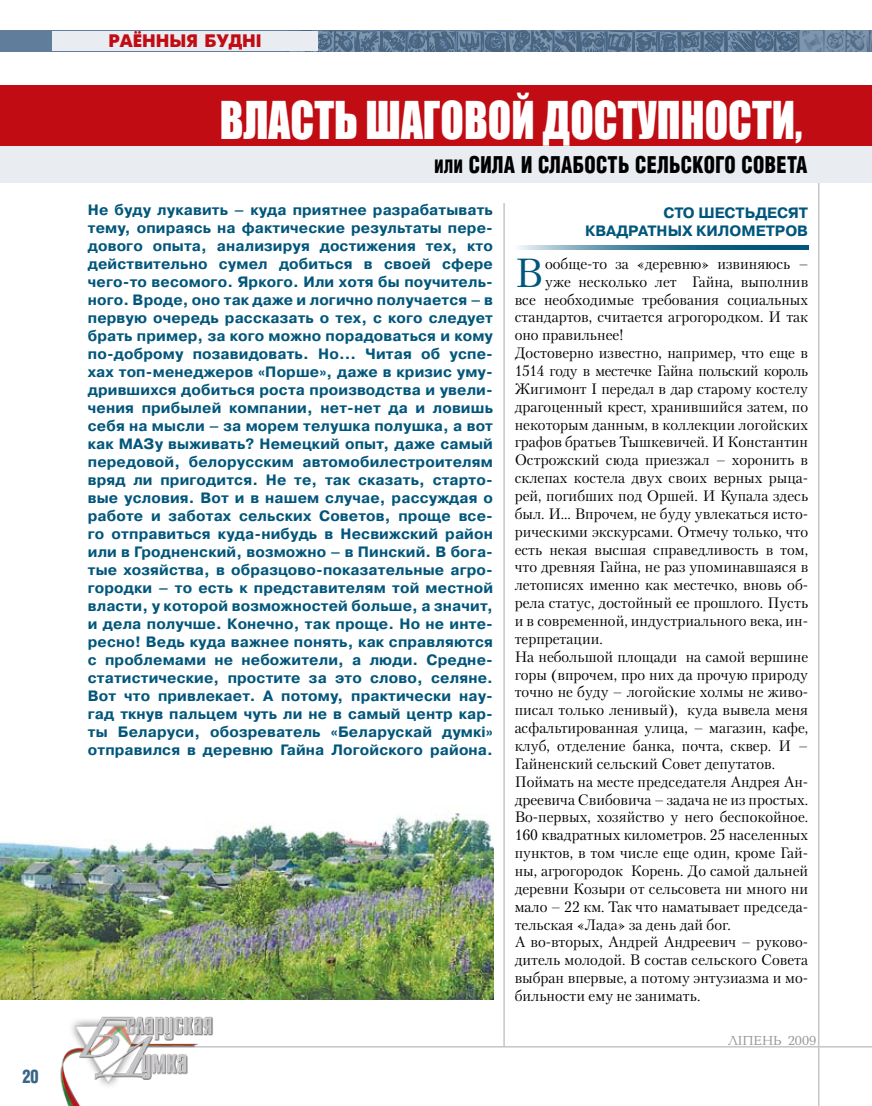
<style>
.page{position:relative;width:872px;height:1106px;background:#fff}
.page>*{position:absolute;margin:0;border:0;box-sizing:border-box;transform-origin:0 0}
.t1{font:47.85px "Impact";color:#fff;scale:.9 1}
.t2{font:40.5px "Petersburg C";color:#00567b}
.t3{font:700 22.5px "AG Letterica Cond L";letter-spacing:.02em;color:#000;scale:.9 1}
.t4{font:18px "Futuris Extra C";color:#c10c13}
.t5{font:700 18px "AG Letterica Cond L";color:#386688;scale:.9 1}
.t6{font:15px "Petersburg C";color:#000}
.t7{font:700 15px/18px "Pragmatica C";letter-spacing:.01em;color:#00567b;text-align:justify}
.t8{font:15px "Petersburg C";letter-spacing:-.02em;color:#000}
.t9{font:13.5px "Baltica C";color:#97979b}
.s1{font-size:18px}
</style>
<div class="page">
<img style="left:285px;top:30px;width:587px;height:1px">
<svg style="left:0;top:31px;width:871px;height:21px;background:#5f7995"></svg>
<div style="left:52px;top:31px;width:266px;height:20px;background:#e9ecf1"></div>
<hr style="left:146px;top:1046px;width:726px;height:1px;background:#c3c5c7">
<svg style="left:871px;top:31px;width:1px;height:21px"></svg>
<hr style="left:818px;top:169px;width:1px;height:937px;background:#c3c5c7">
<hr style="left:503px;top:203px;width:2px;height:843px;background:#c3c5c7">
<img style="left:54px;top:999px;width:176px;height:107px">
<div style="left:0;top:85px;width:872px;height:61px;background:#c10c13"></div>
<div style="left:0;top:146px;width:871px;height:37px;background:#e9ecf1"></div>
<img style="left:0;top:813px;width:493px;height:186px">
<svg style="left:519px;top:245px;width:289px;height:5px"></svg>
<p class="t5" style="left:23px;top:1065px;width:20px">20</p>
<p class="t4" style="left:108px;top:31px;width:155px">Раённыя будні</p>
<h1 class="t1" style="left:220px;top:83px;width:649px">ВЛАСТЬ ШАГОВОЙ ДОСТУПНОСТИ,</h1>
<h3 class="t3" style="left:434px;top:151px;width:416px"><span class="s1">или</span> Сила и слабость сельского Совета</h3>
<p class="t7" style="left:88px;top:201px;width:407px">Не буду лукавить – куда приятнее разрабатывать тему, опираясь на фактические результаты пере&shy;дового опыта, анализируя достижения тех, кто действительно сумел добиться в своей сфере чего-то весомого. Яркого. Или хотя бы поучитель&shy;ного. Вроде, оно так даже и логично получается – в первую очередь рассказать о тех, с кого следует брать пример, за кого можно порадоваться и кому по-доброму позавидовать. Но… Читая об успе&shy;хах топ-менеджеров «Порше», даже в кризис уму&shy;дрившихся добиться роста производства и увели&shy;чения прибылей компании, нет-нет да и ловишь себя на мысли – за морем телушка полушка, а вот как МАЗу выживать? Немецкий опыт, даже самый передовой, белорусским автомобилестроителям вряд ли пригодится. Не те, так сказать, старто&shy;вые условия. Вот и в нашем случае, рассуждая о работе и заботах сельских Советов, проще все&shy;го отправиться куда-нибудь в Несвижский район или в Гродненский, возможно – в Пинский. В бога&shy;тые хозяйства, в образцово-показательные агро&shy;городки – то есть к представителям той местной власти, у которой возможностей больше, а значит, и дела получше. Конечно, так проще. Но не инте&shy;ресно! Ведь куда важнее понять, как справляются с проблемами не небожители, а люди. Средне&shy;статистические, простите за это слово, селяне.<br>Вот что привлекает. А потому, практически нау&shy;гад ткнув пальцем чуть ли не в самый центр кар&shy;ты Беларуси, обозреватель «Беларускай думкі» отправился в деревню Гайна Логойского района.</p>
<p class="t7" style="left:585px;top:204px;width:225px;text-align:right">СТО ШЕСТЬДЕСЯТ<br>КВАДРАТНЫХ КИЛОМЕТРОВ</p>
<h2 class="t2" style="left:514px;top:248px;width:30px">В</h2>
<p class="t6" style="left:545px;top:255px;width:264px">ообще-то за «деревню» извиняюсь –</p>
<p class="t6" style="left:545px;top:272px;width:264px">уже несколько лет Гайна, выполнив</p>
<p class="t6" style="left:514px;top:290px;width:295px">все необходимые требования социальных</p>
<p class="t6" style="left:514px;top:308px;width:295px">стандартов, считается агрогородком. И так</p>
<p class="t6" style="left:514px;top:326px;width:111px">оно правильнее!</p>
<p class="t6" style="left:514px;top:344px;width:295px">Достоверно известно, например, что еще в</p>
<p class="t8" style="left:514px;top:362px;width:295px">1514 году в местечке Гайна польский король</p>
<p class="t6" style="left:514px;top:379px;width:295px">Жигимонт I передал в дар старому костелу</p>
<p class="t6" style="left:514px;top:397px;width:295px">драгоценный крест, хранившийся затем, по</p>
<p class="t6" style="left:514px;top:415px;width:295px">некоторым данным, в коллекции логойских</p>
<p class="t6" style="left:514px;top:433px;width:295px">графов братьев Тышкевичей. И Константин</p>
<p class="t6" style="left:514px;top:451px;width:295px">Острожский сюда приезжал – хоронить в</p>
<p class="t6" style="left:514px;top:469px;width:295px">склепах костела двух своих верных рыца-</p>
<p class="t6" style="left:514px;top:487px;width:295px">рей, погибших под Оршей. И Купала здесь</p>
<p class="t6" style="left:514px;top:504px;width:295px">был. И… Впрочем, не буду увлекаться исто-</p>
<p class="t6" style="left:514px;top:522px;width:295px">рическими экскурсами. Отмечу только, что</p>
<p class="t6" style="left:514px;top:540px;width:295px">есть некая высшая справедливость в том,</p>
<p class="t6" style="left:514px;top:558px;width:295px">что древняя Гайна, не раз упоминавшаяся в</p>
<p class="t6" style="left:514px;top:576px;width:295px">летописях именно как местечко, вновь об-</p>
<p class="t6" style="left:514px;top:594px;width:295px">рела статус, достойный ее прошлого. Пусть</p>
<p class="t6" style="left:514px;top:612px;width:295px">и в современной, индустриального века, ин-</p>
<p class="t6" style="left:514px;top:629px;width:90px">терпретации.</p>
<p class="t6" style="left:514px;top:647px;width:295px">На небольшой площади на самой вершине</p>
<p class="t6" style="left:514px;top:665px;width:295px">горы (впрочем, про них да прочую природу</p>
<p class="t6" style="left:514px;top:683px;width:295px">точно не буду – логойские холмы не живо-</p>
<p class="t6" style="left:514px;top:701px;width:295px">писал только ленивый), куда вывела меня</p>
<p class="t6" style="left:514px;top:719px;width:295px">асфальтированная улица, – магазин, кафе,</p>
<p class="t6" style="left:514px;top:736px;width:295px">клуб, отделение банка, почта, сквер. И –</p>
<p class="t6" style="left:514px;top:754px;width:262px">Гайненский сельский Совет депутатов.</p>
<p class="t6" style="left:514px;top:772px;width:295px">Поймать на месте председателя Андрея Ан-</p>
<p class="t6" style="left:514px;top:790px;width:295px">дреевича Свибовича – задача не из простых.</p>
<p class="t6" style="left:514px;top:808px;width:295px">Во-первых, хозяйство у него беспокойное.</p>
<p class="t6" style="left:514px;top:826px;width:295px">160 квадратных километров. 25 населенных</p>
<p class="t6" style="left:514px;top:844px;width:295px">пунктов, в том числе еще один, кроме Гай-</p>
<p class="t6" style="left:514px;top:861px;width:295px">ны, агрогородок Корень. До самой дальней</p>
<p class="t6" style="left:514px;top:879px;width:295px">деревни Козыри от сельсовета ни много ни</p>
<p class="t6" style="left:514px;top:897px;width:295px">мало – 22 км. Так что наматывает председа-</p>
<p class="t6" style="left:514px;top:915px;width:218px">тельская «Лада» за день дай бог.</p>
<p class="t6" style="left:514px;top:933px;width:295px">А во-вторых, Андрей Андреевич – руково-</p>
<p class="t6" style="left:514px;top:951px;width:295px">дитель молодой. В состав сельского Совета</p>
<p class="t6" style="left:514px;top:969px;width:295px">выбран впервые, а потому энтузиазма и мо-</p>
<p class="t6" style="left:514px;top:986px;width:187px">бильности ему не занимать.</p>
<p class="t9" style="left:728px;top:1033px;width:90px">ЛІПень 2009</p>
</div>
